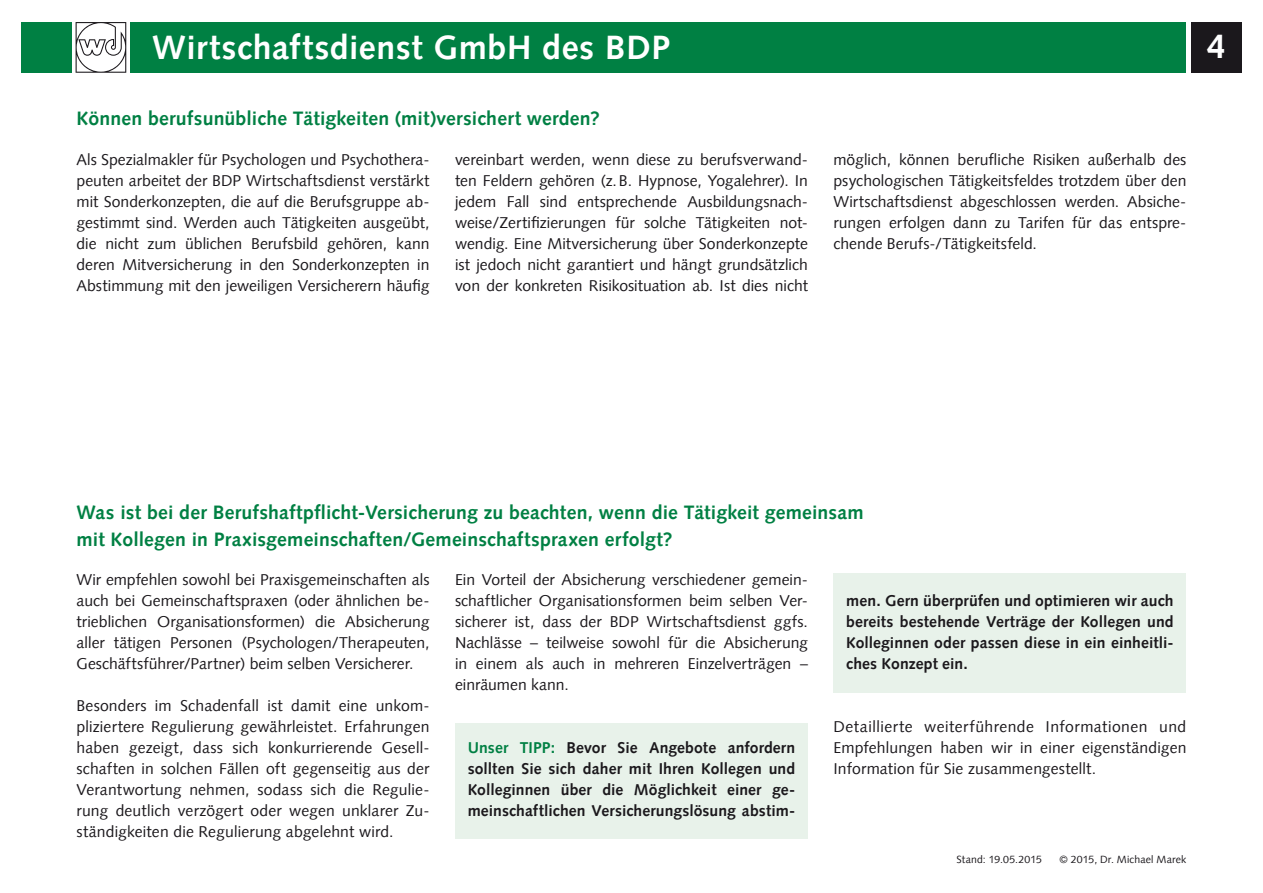
<style>
.page{position:relative;width:1263px;height:893px;background:#fff}
.page>*{position:absolute;margin:0;border:0;box-sizing:border-box;transform-origin:0 0}
.t1{font:700 33.9px "Syntax LT";letter-spacing:.02em;color:#fff}
.t2{font:700 19.5px/27px "Syntax LT";letter-spacing:.01em;color:#008043}
.t3{font:15.75px/21px "Syntax LT";color:#1b181c;text-align:justify}
.t4{font:700 15.75px/21px "Syntax LT";letter-spacing:.005em;color:#1b181c;text-align:justify}
.t5{font:10.5px "Syntax LT";letter-spacing:.015em;color:#1b181c}
.s1{color:#008043}
</style>
<div class="page">
<div style="left:21px;top:22px;width:50px;height:51px;background:#008043"></div>
<div style="left:131px;top:22px;width:1055px;height:51px;background:#008043"></div>
<div style="left:1191px;top:22px;width:51px;height:51px;background:#1b181c"></div>
<svg style="left:76px;top:22px;width:50px;height:51px"></svg>
<div style="left:455px;top:723px;width:353px;height:116px;background:#e8f2ea"></div>
<div style="left:833px;top:573px;width:353px;height:119px;background:#e8f2ea"></div>
<h1 class="t1" style="left:152px;top:28px;width:519px">Wirtschaftsdienst GmbH des BDP</h1>
<h1 class="t1" style="left:1207px;top:27px;width:20px">4</h1>
<p class="t2" style="left:77px;top:105px;width:525px">Können berufsunübliche Tätigkeiten (mit)versichert werden?</p>
<p class="t3" style="left:77px;top:149px;width:354px">Als Spezialmakler für Psychologen und Psychothera&shy;peuten arbeitet der BDP Wirtschaftsdienst verstärkt mit Sonderkonzepten, die auf die Berufsgruppe ab&shy;gestimmt sind. Werden auch Tätigkeiten ausgeübt, die nicht zum üblichen Berufsbild gehören, kann deren Mitversicherung in den Sonderkonzepten in Abstimmung mit den jeweiligen Versicherern häufig</p>
<p class="t3" style="left:455px;top:149px;width:354px">vereinbart werden, wenn diese zu berufsverwand&shy;ten Feldern gehören (z.B. Hypnose, Yogalehrer). In jedem Fall sind entsprechende Ausbildungsnach&shy;weise/Zertifizierungen für solche Tätigkeiten not&shy;wendig. Eine Mitversicherung über Sonderkonzepte ist jedoch nicht garantiert und hängt grundsätzlich von der konkreten Risikosituation ab. Ist dies nicht</p>
<p class="t3" style="left:833px;top:149px;width:354px">möglich, können berufliche Risiken außerhalb des psychologischen Tätigkeitsfeldes trotzdem über den Wirtschaftsdienst abgeschlossen werden. Absiche&shy;rungen erfolgen dann zu Tarifen für das entspre&shy;chende Berufs-/Tätigkeitsfeld.</p>
<p class="t2" style="left:77px;top:499px;width:789px">Was ist bei der Berufshaftpflicht-Versicherung zu beachten, wenn die Tätigkeit gemeinsam mit Kollegen in Praxisgemeinschaften/Gemeinschaftspraxen erfolgt?</p>
<p class="t3" style="left:77px;top:570px;width:354px">Wir empfehlen sowohl bei Praxisgemeinschaften als auch bei Gemeinschaftspraxen (oder ähnlichen be&shy;trieblichen Organisationsformen) die Absicherung aller tätigen Personen (Psychologen/Therapeuten, Geschäftsführer/Partner) beim selben Versicherer.</p>
<p class="t3" style="left:77px;top:695px;width:354px">Besonders im Schadenfall ist damit eine unkom&shy;pliziertere Regulierung gewährleistet. Erfahrungen haben gezeigt, dass sich konkurrierende Gesell&shy;schaften in solchen Fällen oft gegenseitig aus der Verantwortung nehmen, sodass sich die Regulie&shy;rung deutlich verzögert oder wegen unklarer Zu&shy;ständigkeiten die Regulierung abgelehnt wird.</p>
<p class="t3" style="left:455px;top:569px;width:354px">Ein Vorteil der Absicherung verschiedener gemein&shy;schaftlicher Organisationsformen beim selben Ver&shy;sicherer ist, dass der BDP Wirtschaftsdienst ggfs.<br>Nachlässe – teilweise sowohl für die Absicherung in einem als auch in mehreren Einzelverträgen – einräumen kann.</p>
<p class="t4" style="left:468px;top:738px;width:329px"><span class="s1">Unser TIPP:</span> Bevor Sie Angebote anfordern sollten Sie sich daher mit Ihren Kollegen und Kolleginnen über die Möglichkeit einer ge&shy;meinschaftlichen Versicherungslösung abstim-</p>
<p class="t4" style="left:846px;top:590px;width:329px">men. Gern überprüfen und optimieren wir auch bereits bestehende Verträge der Kollegen und Kolleginnen oder passen diese in ein einheitli&shy;ches Konzept ein.</p>
<p class="t3" style="left:833px;top:716px;width:354px">Detaillierte weiterführende Informationen und Empfehlungen haben wir in einer eigenständigen Information für Sie zusammengestellt.</p>
<p class="t5" style="left:956px;top:853px;width:87px">Stand: 19.05.2015</p>
<p class="t5" style="left:1059px;top:853px;width:128px">© 2015, Dr. Michael Marek</p>
</div>
